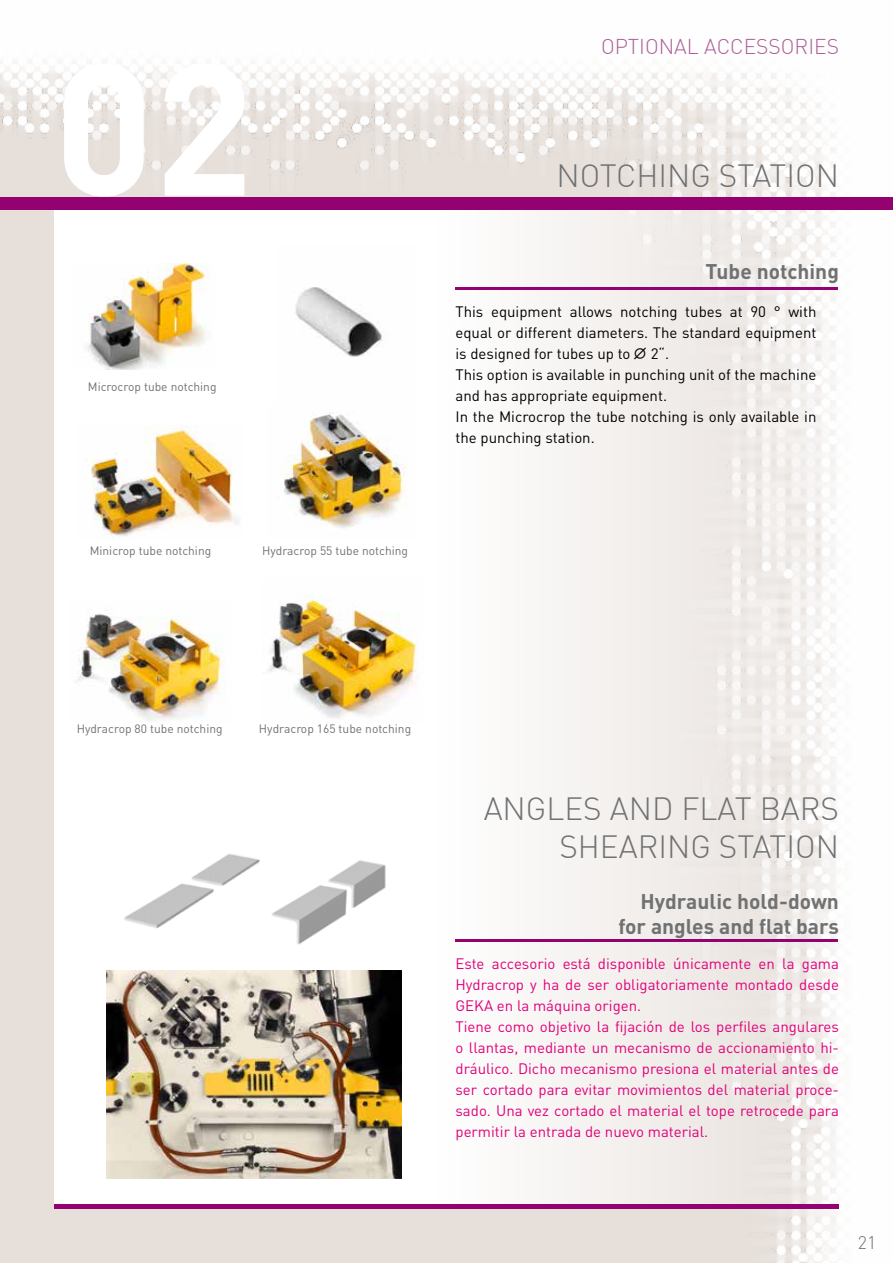
<style>
.page{position:relative;width:893px;height:1263px;background:#fff}
.page>*{position:absolute;margin:0;border:0;box-sizing:border-box;transform-origin:0 0}
.t1{font:700 183.9px "DIN Pro";color:#fff}
.t2{font:300 31.5px/37.8px "DIN Pro";color:#707172}
.t3{font:700 21px/25.2px "DIN Pro";color:#707172;text-align:right}
.t4{font:300 21px "DIN Pro";color:#ae5f95}
.t5{font:300 18px "DIN Pro";color:#707172}
.t6{font:15px/21px "DIN Pro";color:#e2007a}
.t7{font:15px/21px "DIN Pro";color:#000}
.t8{font:12px "DIN Pro";color:#707172}
.s1{font-family:"GEKA"}
</style>
<div class="page">
<img style="left:0;top:60px;width:839px;height:1203px">
<div style="left:54px;top:203px;width:383px;height:1006px;background:#fff"></div>
<svg style="left:437px;top:210px;width:401px;height:995px;fill:#f5f2f0"></svg>
<hr style="left:54px;top:1205px;width:785px;height:4px;background:#930270">
<div style="left:0;top:197px;width:893px;height:13px;background:#930270"></div>
<img style="left:86px;top:263px;width:123px;height:107px">
<img style="left:90px;top:425px;width:149px;height:113px">
<img style="left:284px;top:413px;width:122px;height:115px">
<img style="left:78px;top:610px;width:146px;height:111px">
<img style="left:295px;top:287px;width:87px;height:70px">
<img style="left:268px;top:594px;width:149px;height:124px">
<img style="left:124px;top:854px;width:136px;height:75px">
<img style="left:271px;top:860px;width:115px;height:85px">
<img style="left:106px;top:971px;width:296px;height:208px">
<hr style="left:456px;top:287px;width:382px;height:2px;background:#930270">
<hr style="left:456px;top:939px;width:382px;height:3px;background:#930270">
<h1 class="t1" style="left:54px;top:4px;width:201px">02</h1>
<p class="t8" style="left:88px;top:378px;width:130px">Microcrop tube notching</p>
<p class="t8" style="left:90px;top:542px;width:123px">Minicrop tube notching</p>
<p class="t8" style="left:262px;top:542px;width:147px">Hydracrop 55 tube notching</p>
<h3 class="t4" style="left:601px;top:33px;width:239px">OPTIONAL ACCESSORIES</h3>
<h2 class="t2" style="left:557px;top:157px;width:20px">NOTC</h2>
<h2 class="t2" style="left:636px;top:157px;width:39px">HING</h2>
<h2 class="t2" style="left:719px;top:157px;width:122px">STATION</h2>
<h3 class="t3" style="left:705px;top:258px;width:135px">Tube notching</h3>
<p class="t7" style="left:455px;top:300px;width:362px">This equipment allows notching tubes at 90 ° with equal or different diameters. The standard equipment is designed for tubes up to <span class="s1">B</span> 2“.<br>This option is available in punching unit of the machine and has appropriate equipment.<br>In the Microcrop the tube notching is only available in the punching station.</p>
<p class="t8" style="left:77px;top:720px;width:147px">Hydracrop 80 tube notching</p>
<p class="t8" style="left:259px;top:720px;width:154px">Hydracrop 165 tube notching</p>
<h2 class="t2" style="left:559px;top:790px;width:281px;text-indent:200px">BARS<br>SH EARING STATION</h2>
<h3 class="t3" style="left:618px;top:887px;width:222px">Hydraulic hold-down for angles and flat bars</h3>
<p class="t6" style="left:455px;top:953px;width:385px">Este accesorio está disponible únicamente en la gama Hydracrop y ha de ser obligatoriamente montado desde GEKA en la máquina origen.<br>Tiene como objetivo la fijación de los perfiles angulares o llantas, mediante un mecanismo de accionamiento hi&shy;dráulico. Dicho mecanismo presiona el material antes de ser cortado para evitar movimientos del material proce&shy;sado. Una vez cortado el material el tope retrocede para permitir la entrada de nuevo material.</p>
<h2 class="t2" style="left:484px;top:790px;width:21px">ANGLES</h2>
<h2 class="t2" style="left:610px;top:790px;width:22px">AND</h2>
<h2 class="t2" style="left:681px;top:790px;width:18px">FLAT</h2>
<p class="t5" style="left:858px;top:1231px;width:20px">21</p>
</div>
